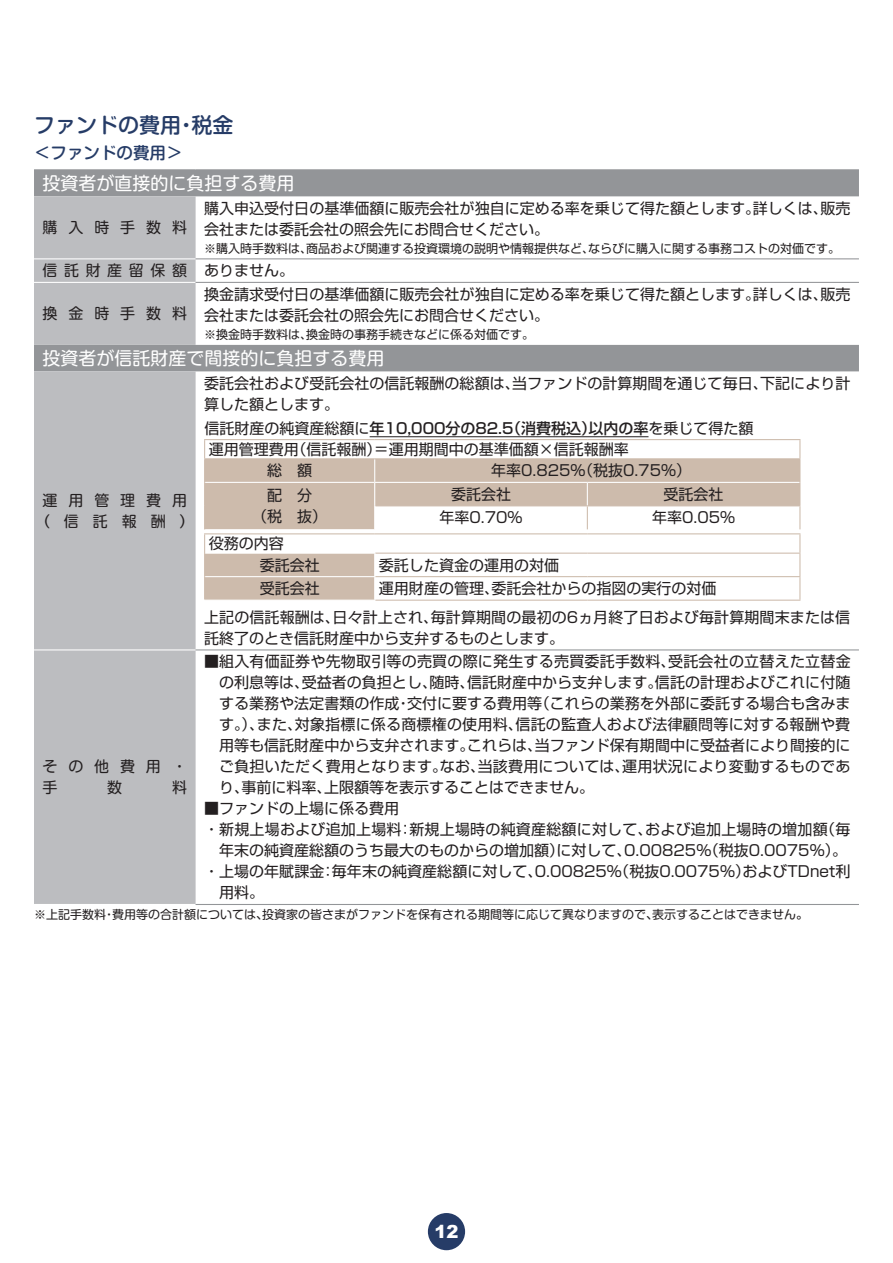
<style>
.page{position:relative;width:893px;height:1263px;background:#fff}
.page>*{position:absolute;margin:0;border:0;box-sizing:border-box;transform-origin:0 0}
.t1{font:500 21px "Shin M Go Pro";color:#263c67}
.t2{font:18px "Shin M Go Pro";color:#fff}
.t3{font:900 18px "Arial";color:#fff}
.t4{font:500 16.5px "Shin M Go Pro";color:#263c67}
.t5{font:15px/21px "Shin Go Pro";color:#231f20}
.t6{font:500 15px "Shin Go Pro";color:#231f20}
.t7{font:15px/21px "Shin M Go Pro";letter-spacing:.73em;color:#231f20;text-align:center}
.t8{font:15px "Shin M Go Pro";letter-spacing:.44em;color:#231f20}
.t9{font:12px "Shin Go Pro";color:#231f20}
.t10{font:12px "Shin M Go Pro";color:#231f20}
.s1{font-family:"Shin Go Pro"}
.s2{font-weight:400}
</style>
<div class="page">
<div style="left:428px;top:1213px;width:37px;height:37px;background:#263c67;border-radius:50%"></div>
<svg style="left:34px;top:170px;width:825px;height:201px"></svg>
<div style="left:34px;top:196px;width:162px;height:708px;background:#bcbdc0"></div>
<hr style="left:34px;top:258px;width:162px;height:1px;background:#fff">
<hr style="left:34px;top:282px;width:162px;height:1px;background:#fff">
<hr style="left:34px;top:649px;width:162px;height:1px;background:#fff">
<hr style="left:34px;top:169px;width:162px;height:1px;background:#939598">
<hr style="left:196px;top:169px;width:663px;height:1px;background:#939598">
<hr style="left:196px;top:258px;width:663px;height:1px;background:#939598">
<hr style="left:196px;top:282px;width:663px;height:1px;background:#939598">
<hr style="left:196px;top:649px;width:663px;height:1px;background:#939598">
<hr style="left:196px;top:904px;width:663px;height:1px;background:#939598">
<hr style="left:204px;top:439px;width:171px;height:1px;background:#cdbbac">
<hr style="left:375px;top:439px;width:212px;height:1px;background:#cdbbac">
<hr style="left:587px;top:439px;width:213px;height:1px;background:#cdbbac">
<hr style="left:375px;top:600px;width:212px;height:1px;background:#cdbbac">
<hr style="left:587px;top:600px;width:213px;height:1px;background:#cdbbac">
<svg style="left:204px;top:440px;width:597px;height:160px"></svg>
<hr style="left:370px;top:436px;width:278px;height:1px;background:#231f20">
<h1 class="t1" style="left:34px;top:108px;width:201px">ファンドの費用・税金</h1>
<p class="t4" style="left:34px;top:139px;width:150px">＜ファンドの費用＞</p>
<p class="t2" style="left:43px;top:169px;width:254px">投資者が直接的に負担する費用</p>
<p class="t7" style="left:43px;top:215px;width:146px">購入時手数料</p>
<p class="t5" style="left:204px;top:196px;width:648px">購入申込受付日の基準価額に販売会社が独自に定める率を乗じて得た額とします。詳しくは、販売会社または委託会社の照会先にお問合せください。</p>
<p class="t9" style="left:204px;top:239px;width:637px">※購入時手数料は、商品および関連する投資環境の説明や情報提供など、ならびに購入に関する事務コストの対価です。</p>
<p class="t8" style="left:43px;top:259px;width:253px">信託財産留保額 <span class="s1">ありません。</span></p>
<p class="t7" style="left:43px;top:301px;width:146px">換金時手数料</p>
<p class="t5" style="left:204px;top:282px;width:648px">換金請求受付日の基準価額に販売会社が独自に定める率を乗じて得た額とします。詳しくは、販売会社または委託会社の照会先にお問合せください。</p>
<p class="t9" style="left:204px;top:325px;width:331px">※換金時手数料は、換金時の事務手続きなどに係る対価です。</p>
<p class="t2" style="left:43px;top:344px;width:344px">投資者が信託財産で間接的に負担する費用</p>
<p class="t7" style="left:35px;top:488px;width:161px">運用管理費用（信託報酬）</p>
<p class="t5" style="left:204px;top:371px;width:648px">委託会社および受託会社の信託報酬の総額は、当ファンドの計算期間を通じて毎日、下記により計算した額とします。</p>
<p class="t6" style="left:205px;top:415px;width:550px"><span class="s2">信託財産の純資産総額に</span>年10,000分の82.5（消費税込）以内の率<span class="s2">を乗じて得た額</span></p>
<p class="t5" style="left:209px;top:437px;width:421px">運用管理費用（信託報酬）＝運用期間中の基準価額×信託報酬率</p>
<p class="t5" style="left:267px;top:458px;width:46px">総　額</p>
<p class="t5" style="left:491px;top:458px;width:201px">年率0.825％（税抜0.75％）</p>
<p class="t5" style="left:252px;top:483px;width:76px;text-align:center">配　分<br>（税　抜）</p>
<p class="t5" style="left:451px;top:482px;width:61px">委託会社</p>
<p class="t5" style="left:664px;top:482px;width:62px">受託会社</p>
<p class="t5" style="left:439px;top:505px;width:85px">年率0.70％</p>
<p class="t5" style="left:652px;top:505px;width:85px">年率0.05％</p>
<p class="t5" style="left:260px;top:531px;width:61px;line-height:21.5px;text-indent:-51px">役務の内容<br>委託会社</p>
<p class="t5" style="left:379px;top:553px;width:181px">委託した資金の運用の対価</p>
<p class="t5" style="left:204px;top:572px;width:648px;line-height:28.8px;text-indent:175px">運用財産の管理、委託会社からの指図の実行の対価<br>上記の信託報酬は、日々計上され、毎計算期間の最初の6ヵ月終了日および毎計算期間末または信</p>
<p class="t5" style="left:204px;top:626px;width:361px">託終了のとき信託財産中から支弁するものとします。</p>
<p class="t5" style="left:260px;top:576px;width:61px">受託会社</p>
<p class="t5" style="left:219px;top:649px;width:633px;text-align:justify;text-indent:-15px">■組入有価証券や先物取引等の売買の際に発生する売買委託手数料、受託会社の立替えた立替金の利息等は、受益者の負担とし、随時、信託財産中から支弁します。信託の計理およびこれに付随する業務や法定書類の作成・交付に要する費用等（これらの業務を外部に委託する場合も含みます。）、また、対象指標に係る商標権の使用料、信託の監査人および法律顧問等に対する報酬や費用等も信託財産中から支弁されます。これらは、当ファンド保有期間中に受益者により間接的にご負担いただく費用となります。なお、当該費用については、運用状況により変動するものであり、事前に料率、上限額等を表示することはできません。</p>
<p class="t5" style="left:204px;top:796px;width:196px">■ファンドの上場に係る費用</p>
<p class="t5" style="left:204px;top:817px;width:648px">・新規上場および追加上場料：新規上場時の純資産総額に対して、および追加上場時の増加額（毎</p>
<p class="t5" style="left:219px;top:838px;width:630px">年末の純資産総額のうち最大のものからの増加額）に対して、0.00825％（税抜0.0075％）。</p>
<p class="t5" style="left:204px;top:859px;width:648px">・上場の年賦課金：毎年末の純資産総額に対して、0.00825％（税抜0.0075％）およびTDnet利</p>
<p class="t5" style="left:219px;top:880px;width:46px">用料。</p>
<p class="t10" style="left:34px;top:905px;width:775px">※上記手数料・費用等の合計額については、投資家の皆さまがファンドを保有される期間等に応じて異なりますので、表示することはできません。</p>
<p class="t7" style="left:43px;top:754px;width:146px;text-align:left">その他費用・手</p>
<p class="t7" style="left:107px;top:775px;width:16px">数</p>
<p class="t7" style="left:172px;top:775px;width:16px">料</p>
<p class="t3" style="left:434px;top:1218px;width:26px">12</p>
</div>
